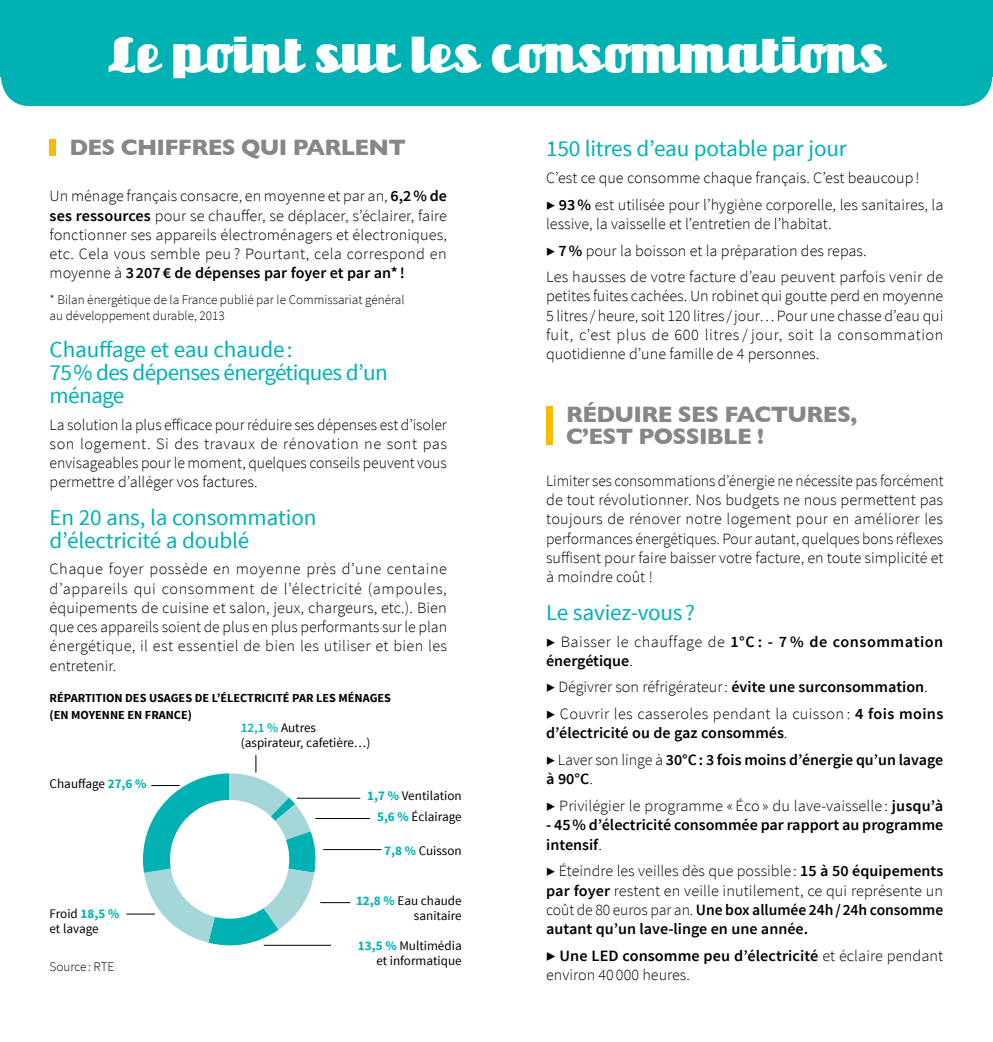
<style>
.page{position:relative;width:993px;height:1042px;background:#fff}
.page>*{position:absolute;margin:0;border:0;box-sizing:border-box;transform-origin:0 0}
.t1{font:47.43px "Unicorn NF";letter-spacing:.035em;color:#fff}
.t2{font:22.75px/22.8px "Source Sans Pro";letter-spacing:-.01em;color:#00b1b3}
.t3{font:22.75px/22.8px "Source Sans Pro";letter-spacing:-.03em;color:#00b1b3}
.t4{font:700 22.75px/22.8px "Gill Sans";letter-spacing:-.03em;color:#878787}
.t5{font:300 15.75px/19.2px "Source Sans Pro";color:#000;text-align:justify}
.t6{font:600 15.75px/19.2px "Source Sans Pro";color:#000}
.t7{font:300 15.75px/26.6px "Source Sans Pro";letter-spacing:.02em;color:#000}
.t8{font:13.12px/14.9px "Source Sans Pro";color:#000}
.t9{font:300 13.12px/15.8px "Source Sans Pro";color:#000}
.t10{font:700 12.25px/16.6px "Source Sans Pro";color:#000}
.s1{font-weight:600}
.s2{font-weight:700;color:#00b1b3}
.s3{font-weight:600;color:#00b1b3}
.s4{font-weight:300}
</style>
<div class="page">
<div style="left:1px;top:0;width:990px;height:106px;background:#00b1b3"></div>
<hr style="left:297px;top:798px;width:63px;height:1px;background:#000">
<hr style="left:315px;top:818px;width:55px;height:1px;background:#000">
<hr style="left:323px;top:849px;width:58px;height:1px;background:#000">
<hr style="left:320px;top:902px;width:30px;height:1px;background:#000">
<hr style="left:263px;top:945px;width:68px;height:1px;background:#000">
<svg style="left:126px;top:755px;width:190px;height:191px"></svg>
<div style="left:546px;top:406px;width:6px;height:39px;background:#fbba00"></div>
<div style="left:50px;top:139px;width:6px;height:16px;background:#fbba00"></div>
<h1 class="t1" style="left:109px;top:28px;width:777px">Le point sur les consommations</h1>
<h2 class="t4" style="left:69px;top:135px;width:338px">DES CHIFFRES QUI PARLENT</h2>
<p class="t5" style="left:50px;top:186px;width:399px">Un ménage français consacre, en moyenne et par an, <span class="s1">6,2% de ses ressources</span> pour se chauffer, se déplacer, s’éclairer, faire fonctionner ses appareils électroménagers et électroniques, etc. Cela vous semble peu ? Pourtant, cela correspond en moyenne à <span class="s1">3207€ de dépenses par foyer et par an* !</span></p>
<p class="t9" style="left:50px;top:292px;width:356px">* Bilan énergétique de la France publié par le Commissariat général au développement durable, 2013</p>
<h2 class="t3" style="left:50px;top:339px;width:339px">Chauffage et eau chaude:<br>75% des dépenses énergétiques d’un ménage</h2>
<p class="t5" style="left:50px;top:415px;width:398px">La solution la plus efficace pour réduire ses dépenses est d’isoler son logement. Si des travaux de rénovation ne sont pas envisageables pour le moment, quelques conseils peuvent vous permettre d’alléger vos factures.</p>
<h2 class="t2" style="left:50px;top:506px;width:268px">En 20 ans, la consommation d’électricité a doublé</h2>
<p class="t5" style="left:50px;top:560px;width:399px">Chaque foyer possède en moyenne près d’une centaine d’appareils qui consomment de l’électricité (ampoules, équipements de cuisine et salon, jeux, chargeurs, etc.). Bien que ces appareils soient de plus en plus performants sur le plan énergétique, il est essentiel de bien les utiliser et bien les entretenir.</p>
<p class="t10" style="left:50px;top:690px;width:343px">RÉPARTITION DES USAGES DE L’ÉLECTRICITÉ PAR LES MÉNAGES (EN MOYENNE EN FRANCE)</p>
<p class="t8" style="left:50px;top:776px;width:98px">Chauffage <span class="s2">27,6 %</span></p>
<p class="t8" style="left:50px;top:906px;width:71px">Froid <span class="s2">18,5 % </span>et lavage</p>
<p class="t9" style="left:50px;top:959px;width:66px">Source : RTE</p>
<p class="t8" style="left:241px;top:720px;width:131px"><span class="s3">12,1 %</span> Autres (aspirateur, cafetière…)</p>
<p class="t8" style="left:367px;top:789px;width:96px"><span class="s2">1,7 %</span> Ventilation</p>
<p class="t8" style="left:377px;top:809px;width:86px"><span class="s2">5,6 %</span> Éclairage</p>
<p class="t8" style="left:384px;top:843px;width:79px"><span class="s2">7,8 %</span> Cuisson</p>
<p class="t8" style="left:356px;top:894px;width:107px;text-align:right"><span class="s2">12,8 %</span> Eau chaude sanitaire</p>
<p class="t8" style="left:358px;top:938px;width:105px;text-align:right"><span class="s2">13,5 %</span> Multimédia et informatique</p>
<h2 class="t2" style="left:546px;top:138px;width:302px">150 litres d’eau potable par jour</h2>
<p class="t5" style="left:546px;top:164px;width:399px;line-height:26.8px">C’est ce que consomme chaque français. C’est beaucoup!<br>▶ <span class="s1">93%</span> est utilisée pour l’hygiène corporelle, les sanitaires, la</p>
<p class="t5" style="left:546px;top:210px;width:398px;line-height:26.8px;text-align:left">lessive, la vaisselle et l’entretien de l’habitat.<br>▶ <span class="s1">7%</span> pour la boisson et la préparation des repas.<br>Les hausses de votre facture d’eau peuvent parfois venir de</p>
<p class="t5" style="left:546px;top:287px;width:398px">petites fuites cachées. Un robinet qui goutte perd en moyenne 5 litres /heure, soit 120 litres /jour… Pour une chasse d’eau qui fuit, c’est plus de 600 litres / jour, soit la consommation quotidienne d’une famille de 4 personnes.</p>
<h2 class="t4" style="left:566px;top:402px;width:293px">RÉDUIRE SES FACTURES,<br>C’EST POSSIBLE !</h2>
<p class="t5" style="left:546px;top:471px;width:399px">Limiter ses consommations d’énergie ne nécessite pas forcément de tout révolutionner. Nos budgets ne nous permettent pas toujours de rénover notre logement pour en améliorer les performances énergétiques. Pour autant, quelques bons réflexes suffisent pour faire baisser votre facture, en toute simplicité et à moindre coût !</p>
<h2 class="t2" style="left:546px;top:601px;width:150px">Le saviez-vous?</h2>
<p class="t6" style="left:546px;top:632px;width:398px"><span class="s4">▶ Baisser le chauffage de</span> 1°C : - 7 % de consommation énergétique<span class="s4">.</span></p>
<p class="t7" style="left:546px;top:674px;width:398px">▶ Dégivrer son réfrigérateur: <span class="s1">évite une surconsommation</span>.<br>▶ Couvrir les casseroles pendant la cuisson : <span class="s1">4 fois moins</span></p>
<p class="t6" style="left:546px;top:720px;width:398px;line-height:26.8px">d’électricité ou de gaz consommés<span class="s4">.<br>▶ Laver son linge à</span> 30°C: 3 fois moins d’énergie qu’un lavage</p>
<p class="t5" style="left:546px;top:766px;width:398px;line-height:26.8px"><span class="s1">à 90°C</span>.<br>▶ Privilégier le programme « Éco » du lave-vaisselle : <span class="s1">jusqu’à</span></p>
<p class="t6" style="left:546px;top:816px;width:398px">- 45% d’électricité consommée par rapport au programme intensif<span class="s4">.</span></p>
<p class="t5" style="left:546px;top:861px;width:398px">▶ Éteindre les veilles dès que possible : <span class="s1">15 à 50 équipements par foyer</span> restent en veille inutilement, ce qui représente un coût de 80 euros par an. <span class="s1">Une box allumée 24h/24h consomme autant qu’un lave-linge en une année.</span></p>
<p class="t5" style="left:546px;top:946px;width:398px"><span class="s1">▶ Une LED consomme peu d’électricité</span> et éclaire pendant environ 40 000 heures.</p>
</div>
